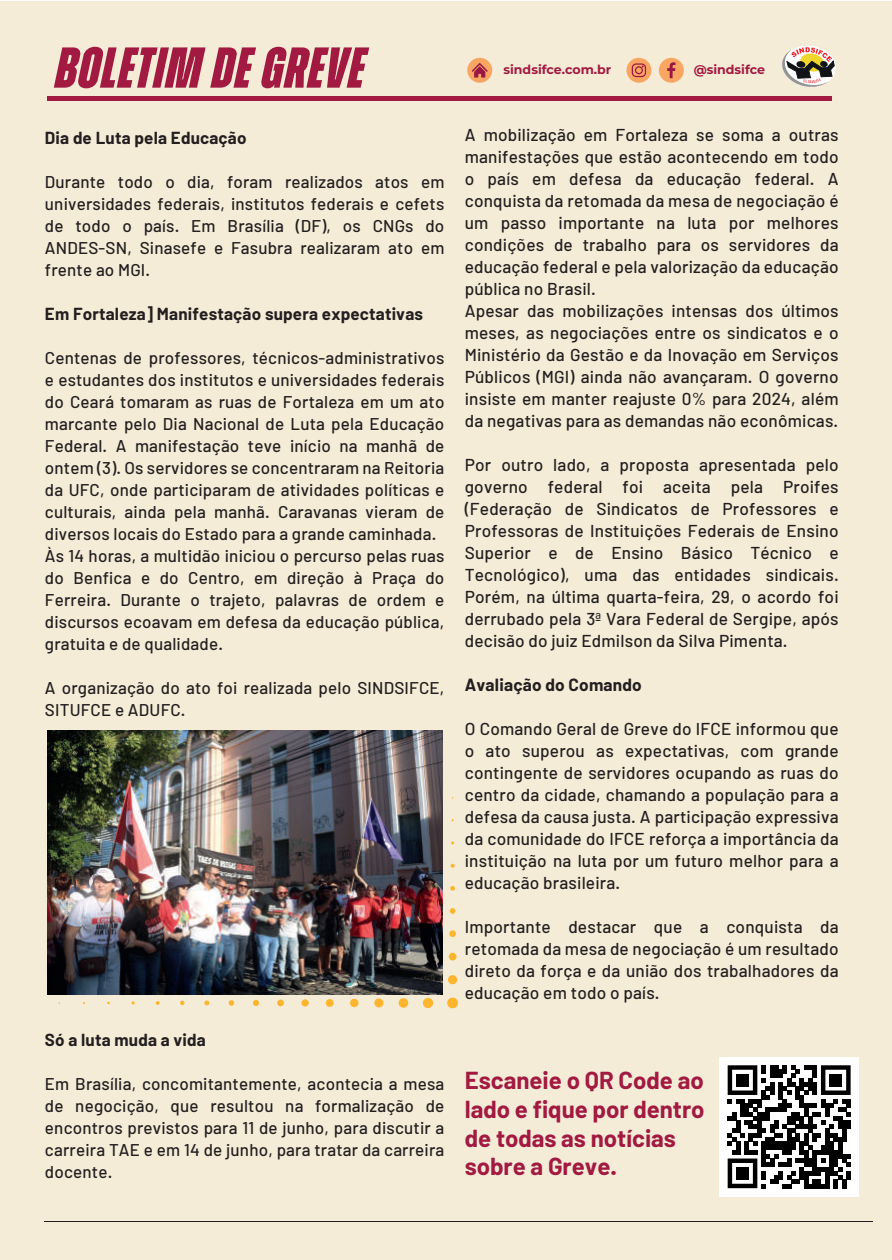
<style>
.page{position:relative;width:892px;height:1260px;background:#fff}
.page>*{position:absolute;margin:0;border:0;box-sizing:border-box;transform-origin:0 0}
.t1{font:italic 800 57.4px "Zuume";letter-spacing:.025em;color:#a21941}
.t2{font:700 24px/28.8px "Barlow";color:#a21941}
.t3{font:500 17.2px/22px "Barlow";letter-spacing:.01em;color:#231f20;text-align:justify}
.t4{font:700 17.2px "Barlow";letter-spacing:.01em;color:#231f20}
.t5{font:500 17px/22px "Barlow";letter-spacing:.01em;color:#231f20;text-align:justify}
.t6{font:700 17px "Barlow";letter-spacing:.01em;color:#231f20}
.t7{font:700 12.6px "Montserrat";color:#a21941}
</style>
<div class="page">
<div style="left:0;top:1px;width:891px;height:1259px;background:#f4ecd7"></div>
<div style="left:47px;top:96px;width:784px;height:5px;background:#a21941"></div>
<div style="left:467px;top:58px;width:25px;height:25px;background:#f9a662;border-radius:50%"></div>
<svg style="left:472px;top:63px;width:15px;height:15px"></svg>
<div style="left:626px;top:58px;width:25px;height:25px;background:#f9a662;border-radius:50%"></div>
<div style="left:658px;top:58px;width:25px;height:25px;background:#f9a662;border-radius:50%"></div>
<svg style="left:667px;top:62px;width:8px;height:16px"></svg>
<svg style="left:631px;top:63px;width:15px;height:14px"></svg>
<svg style="left:782px;top:45px;width:54px;height:42px"></svg>
<hr style="left:44px;top:1221px;width:829px;height:1px;background:#231f20">
<svg style="left:59px;top:797px;width:399px;height:211px"></svg>
<div style="left:719px;top:1056px;width:139px;height:140px;background:#fff"></div>
<svg style="left:727px;top:1065px;width:123px;height:123px"></svg>
<div style="left:736px;top:1073px;width:12px;height:13px;background:#000001"></div>
<div style="left:829px;top:1073px;width:12px;height:13px;background:#000001"></div>
<div style="left:736px;top:1167px;width:12px;height:12px;background:#000001"></div>
<img style="left:47px;top:730px;width:395px;height:264px">
<h1 class="t1" style="left:56px;top:37px;width:310px">BOLETIM DE GREVE</h1>
<p class="t6" style="left:45px;top:127px;width:203px">Dia de Luta pela Educação</p>
<p class="t5" style="left:45px;top:170px;width:401px">Durante todo o dia, foram realizados atos em universidades federais, institutos federais e cefets de todo o país. Em Brasília (DF), os CNGs do ANDES-SN, Sinasefe e Fasubra realizaram ato em frente ao MGI.</p>
<p class="t6" style="left:45px;top:303px;width:379px">Em Fortaleza] Manifestação supera expectativas</p>
<p class="t5" style="left:45px;top:346px;width:401px;text-align:left">Centenas de professores, técnicos-administrativos e estudantes dos institutos e universidades federais do Ceará tomaram as ruas de Fortaleza em um ato marcante pelo Dia Nacional de Luta pela Educação Federal. A manifestação teve início na manhã de ontem (3). Os servidores se concentraram na Reitoria da UFC, onde participaram de atividades políticas e culturais, ainda pela manhã. Caravanas vieram de diversos locais do Estado para a grande caminhada.<br>Às 14 horas, a multidão iniciou o percurso pelas ruas do Benfica e do Centro, em direção à Praça do Ferreira. Durante o trajeto, palavras de ordem e discursos ecoavam em defesa da educação pública, gratuita e de qualidade.</p>
<p class="t5" style="left:45px;top:676px;width:401px">A organização do ato foi realizada pelo SINDSIFCE,<br>SITUFCE e ADUFC.</p>
<p class="t6" style="left:45px;top:1029px;width:162px">Só a luta muda a vida</p>
<p class="t5" style="left:45px;top:1072px;width:401px">Em Brasília, concomitantemente, acontecia a mesa de negocição, que resultou na formalização de encontros previstos para 11 de junho, para discutir a carreira TAE e em 14 de junho, para tratar da carreira docente.</p>
<p class="t7" style="left:503px;top:60px;width:109px">sindsifce.com.br</p>
<p class="t7" style="left:693px;top:60px;width:73px">@sindsifce</p>
<p class="t3" style="left:464px;top:123px;width:375px;text-align:left">A mobilização em Fortaleza se soma a outras manifestações que estão acontecendo em todo o país em defesa da educação federal. A conquista da retomada da mesa de negociação é um passo importante na luta por melhores condições de trabalho para os servidores da educação federal e pela valorização da educação pública no Brasil.<br>Apesar das mobilizações intensas dos últimos meses, as negociações entre os sindicatos e o Ministério da Gestão e da Inovação em Serviços Públicos (MGI) ainda não avançaram. O governo insiste em manter reajuste 0% para 2024, além da negativas para as demandas não econômicas.</p>
<p class="t3" style="left:464px;top:453px;width:375px">Por outro lado, a proposta apresentada pelo governo federal foi aceita pela Proifes (Federação de Sindicatos de Professores e Professoras de Instituições Federais de Ensino Superior e de Ensino Básico Técnico e Tecnológico), uma das entidades sindicais.<br>Porém, na última quarta-feira, 29, o acordo foi derrubado pela 3ª Vara Federal de Sergipe, após decisão do juiz Edmilson da Silva Pimenta.</p>
<p class="t4" style="left:464px;top:674px;width:178px">Avaliação do Comando</p>
<p class="t3" style="left:464px;top:717px;width:375px">O Comando Geral de Greve do IFCE informou que o ato superou as expectativas, com grande contingente de servidores ocupando as ruas do centro da cidade, chamando a população para a defesa da causa justa. A participação expressiva da comunidade do IFCE reforça a importância da instituição na luta por um futuro melhor para a educação brasileira.</p>
<p class="t3" style="left:464px;top:915px;width:375px">Importante destacar que a conquista da retomada da mesa de negociação é um resultado direto da força e da união dos trabalhadores da educação em todo o país.</p>
<h2 class="t2" style="left:464px;top:1065px;width:241px">Escaneie o QR Code ao lado e fique por dentro de todas as notícias sobre a Greve.</h2>
</div>
